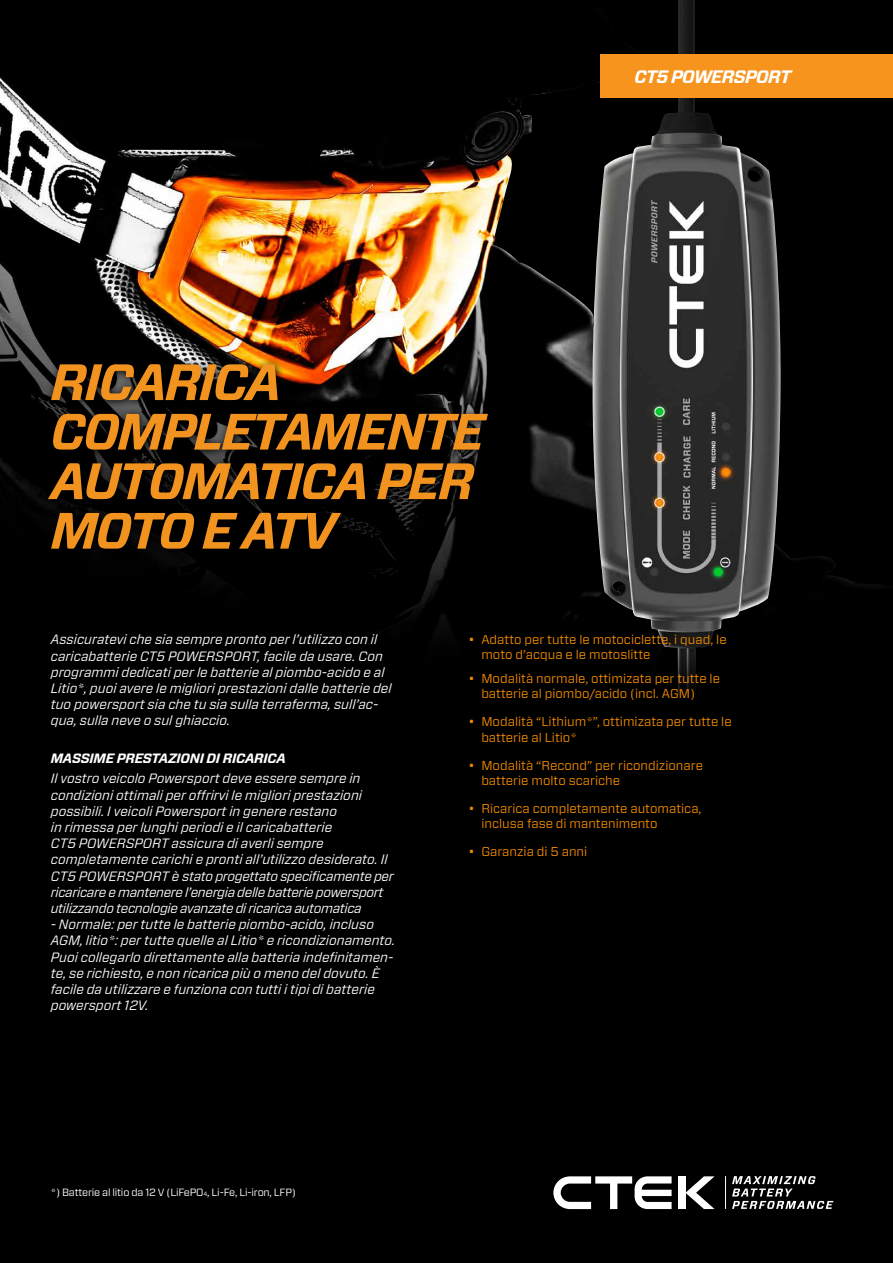
<style>
.page{position:relative;width:893px;height:1263px;background:#000}
.page>*{position:absolute;margin:0;border:0;box-sizing:border-box;transform-origin:0 0}
.t1{font:italic 700 51px/49.5px "Forza";letter-spacing:-.04em;color:#f29320}
.t2{font:italic 700 18px "Forza";letter-spacing:-.04em;color:#fff}
.t3{font:italic 13.5px/16.2px "Forza";color:#fff}
.t4{font:italic 700 13.5px "Forza";letter-spacing:-.02em;color:#fff}
.t5{font:12.75px/15.3px "Forza";color:#f18a00}
.t6{font:10.5px "Forza";letter-spacing:-.02em;color:#fff}
.s1{font-size:6.15px}
</style>
<div class="page">
<img style="left:0;top:77px;width:893px;height:551px">
<img style="left:591px;top:0;width:190px;height:695px">
<div style="left:678px;top:1176px;width:7px;height:33px;background:#fff"></div>
<svg style="left:685px;top:1176px;width:30px;height:33px"></svg>
<svg style="left:553px;top:1176px;width:119px;height:33px"></svg>
<svg style="left:732px;top:1176px;width:101px;height:33px"></svg>
<hr style="left:725px;top:1176px;width:1px;height:33px;background:#fff">
<div style="left:600px;top:54px;width:293px;height:43px;background:#f7941e"></div>
<div style="left:43px;top:358px;width:454px;height:200px;background:#000"></div>
<h1 class="t1" style="left:51px;top:358px;width:435px">RICARICA<br>COMPLETAMENTE<br>AUTOMATICA PER<br>MOTO E ATV</h1>
<h2 class="t2" style="left:634px;top:64px;width:158px">CT5 POWERSPORT</h2>
<p class="t3" style="left:51px;top:631px;width:342px">Assicuratevi che sia sempre pronto per l’utilizzo con il caricabatterie CT5 POWERSPORT, facile da usare. Con programmi dedicati per le batterie al piombo-acido e al Litio*, puoi avere le migliori prestazioni dalle batterie del tuo powersport sia che tu sia sulla terraferma, sull’ac&shy;qua, sulla neve o sul ghiaccio.</p>
<p class="t4" style="left:51px;top:749px;width:236px">MASSIME PRESTAZIONI DI RICARICA</p>
<p class="t3" style="left:51px;top:770px;width:344px">Il vostro veicolo Powersport deve essere sempre in condizioni ottimali per offrirvi le migliori prestazioni possibili. I veicoli Powersport in genere restano<br>in rimessa per lunghi periodi e il caricabatterie<br>CT5 POWERSPORT assicura di averli sempre completamente carichi e pronti all’utilizzo desiderato. Il CT5 POWERSPORT è stato progettato specificamente per ricaricare e mantenere l’energia delle batterie powersport utilizzando tecnologie avanzate di ricarica automatica</p>
<p class="t3" style="left:51px;top:916px;width:346px">- Normale: per tutte le batterie piombo-acido, incluso AGM, litio*: per tutte quelle al Litio* e ricondizionamento.<br>Puoi collegarlo direttamente alla batteria indefinitamen&shy;te, se richiesto, e non ricarica più o meno del dovuto. È facile da utilizzare e funziona con tutti i tipi di batterie powersport 12V.</p>
<p class="t6" style="left:51px;top:1185px;width:247px">*) Batterie al litio da 12 V (LiFePO<span class="s1">4</span>, Li-Fe, Li-iron, LFP)</p>
<p class="t5" style="left:481px;top:631px;width:247px;text-indent:-13px">• Adatto per tutte le motociclette, i quad, le moto d’acqua e le motoslitte</p>
<p class="t5" style="left:481px;top:671px;width:240px;text-indent:-13px">• Modalità normale, ottimizata per tutte le batterie al piombo/acido (incl. AGM)</p>
<p class="t5" style="left:481px;top:714px;width:252px;text-indent:-13px">• Modalità “Lithium*”, ottimizata per tutte le batterie al Litio*</p>
<p class="t5" style="left:481px;top:757px;width:223px;text-indent:-13px">• Modalità “Recond” per ricondizionare batterie molto scariche</p>
<p class="t5" style="left:481px;top:801px;width:222px;text-indent:-13px">• Ricarica completamente automatica, inclusa fase di mantenimento</p>
<p class="t5" style="left:469px;top:844px;width:120px">• Garanzia di 5 anni</p>
</div>
